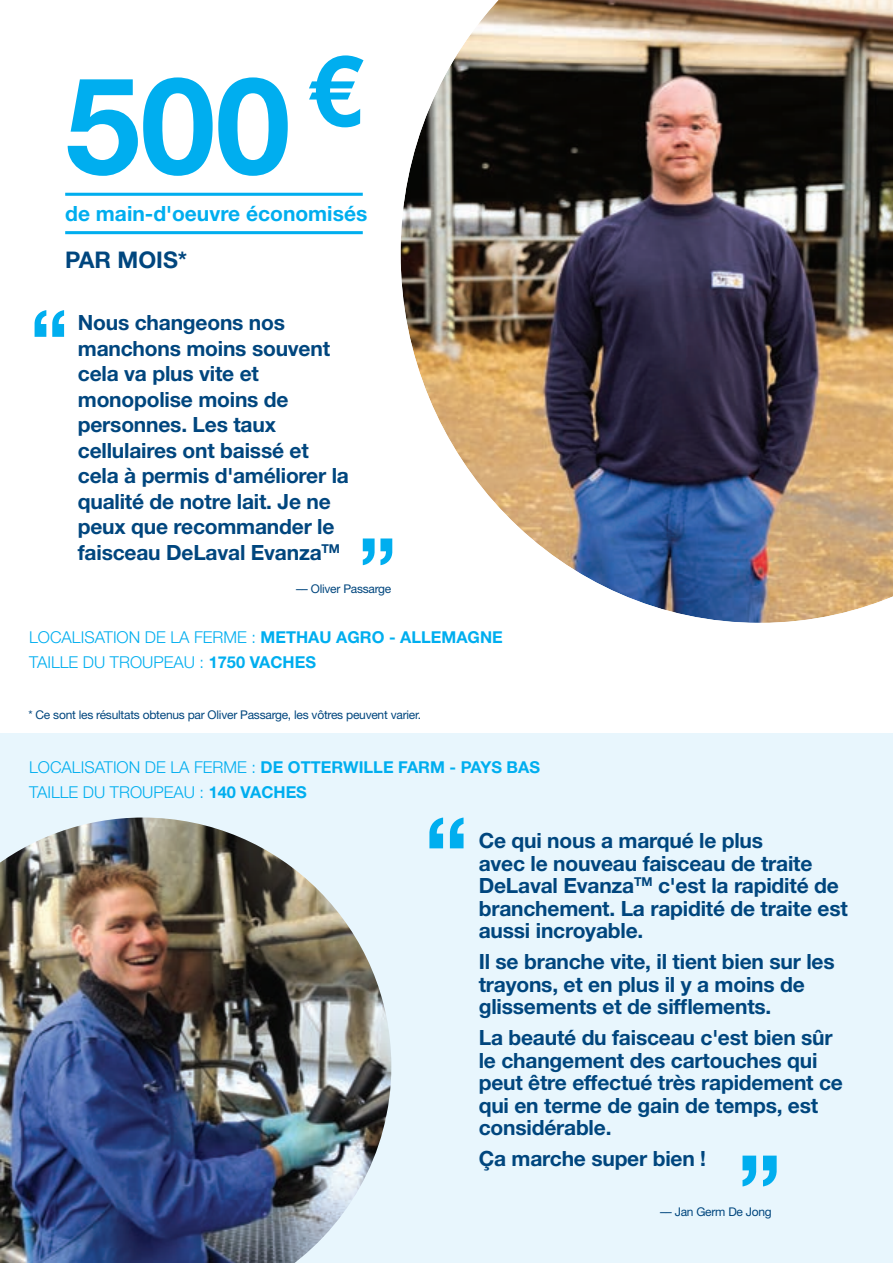
<style>
.page{position:relative;width:893px;height:1263px;background:#fff}
.page>*{position:absolute;margin:0;border:0;box-sizing:border-box;transform-origin:0 0}
.t1{font:700 135.15px "Helvetica Neue LT Std";color:#00aeef}
.t2{font:700 22.95px "Helvetica Neue LT Std";color:#00467e}
.t3{font:700 21px/22.5px "Helvetica Neue LT Std";letter-spacing:-.01em;color:#00467e}
.t4{font:700 21px "Helvetica Neue LT Std";color:#00aeef}
.t5{font:300 16.35px/24.9px "Helvetica Neue LT Std";color:#00aeef}
.t6{font:12px "Helvetica Neue LT Std";letter-spacing:-.02em;color:#00467e}
.s1{font-weight:700}
</style>
<div class="page">
<div style="left:0;top:733px;width:893px;height:530px;background:#e8f6fd"></div>
<img style="left:400px;top:0;width:493px;height:623px">
<hr style="left:65px;top:231px;width:298px;height:3px;background:#00aeef">
<hr style="left:65px;top:193px;width:298px;height:3px;background:#00aeef">
<img style="left:0;top:817px;width:391px;height:446px">
<svg style="left:429px;top:817px;width:35px;height:31px"></svg>
<svg style="left:742px;top:1155px;width:35px;height:31px"></svg>
<svg style="left:34px;top:310px;width:30px;height:27px"></svg>
<svg style="left:363px;top:538px;width:30px;height:27px"></svg>
<h1 class="t1" style="left:65px;top:42px;width:298px">500 <sup>€</sup></h1>
<p class="t4" style="left:65px;top:200px;width:304px">de main-d'oeuvre économisés</p>
<p class="t2" style="left:65px;top:246px;width:124px">PAR MOIS*</p>
<p class="t3" style="left:78px;top:309px;width:273px;line-height:25.5px">Nous changeons nos manchons moins souvent cela va plus vite et monopolise moins de personnes. Les taux cellulaires ont baissé et cela à permis d'améliorer la qualité de notre lait. Je ne peux que recommander le faisceau DeLaval Evanza<sup>TM</sup></p>
<p class="t6" style="left:296px;top:582px;width:97px">–– Oliver Passarge</p>
<p class="t5" style="left:29px;top:625px;width:475px">LOCALISATION DE LA FERME : <span class="s1">METHAU AGRO - ALLEMAGNE<br></span>TAILLE DU TROUPEAU : <span class="s1">1750 VACHES</span></p>
<p class="t6" style="left:28px;top:707px;width:394px">* Ce sont les résultats obtenus par Oliver Passarge, les vôtres peuvent varier.</p>
<p class="t5" style="left:29px;top:754px;width:512px">LOCALISATION DE LA FERME : <span class="s1">DE OTTERWILLE FARM - PAYS BAS<br></span>TAILLE DU TROUPEAU : <span class="s1">140 VACHES</span></p>
<p class="t3" style="left:479px;top:829px;width:371px">Ce qui nous a marqué le plus<br>avec le nouveau faisceau de traite<br>DeLaval Evanza<sup>TM</sup> c'est la rapidité de branchement. La rapidité de traite est aussi incroyable.</p>
<p class="t3" style="left:479px;top:950px;width:357px">Il se branche vite, il tient bien sur les trayons, et en plus il y a moins de glissements et de sifflements.</p>
<p class="t3" style="left:479px;top:1026px;width:366px">La beauté du faisceau c'est bien sûr le changement des cartouches qui peut être effectué très rapidement ce qui en terme de gain de temps, est considérable.</p>
<p class="t3" style="left:479px;top:1147px;width:229px">Ça marche super bien !</p>
<p class="t6" style="left:660px;top:1205px;width:113px">–– Jan Germ De Jong</p>
</div>
